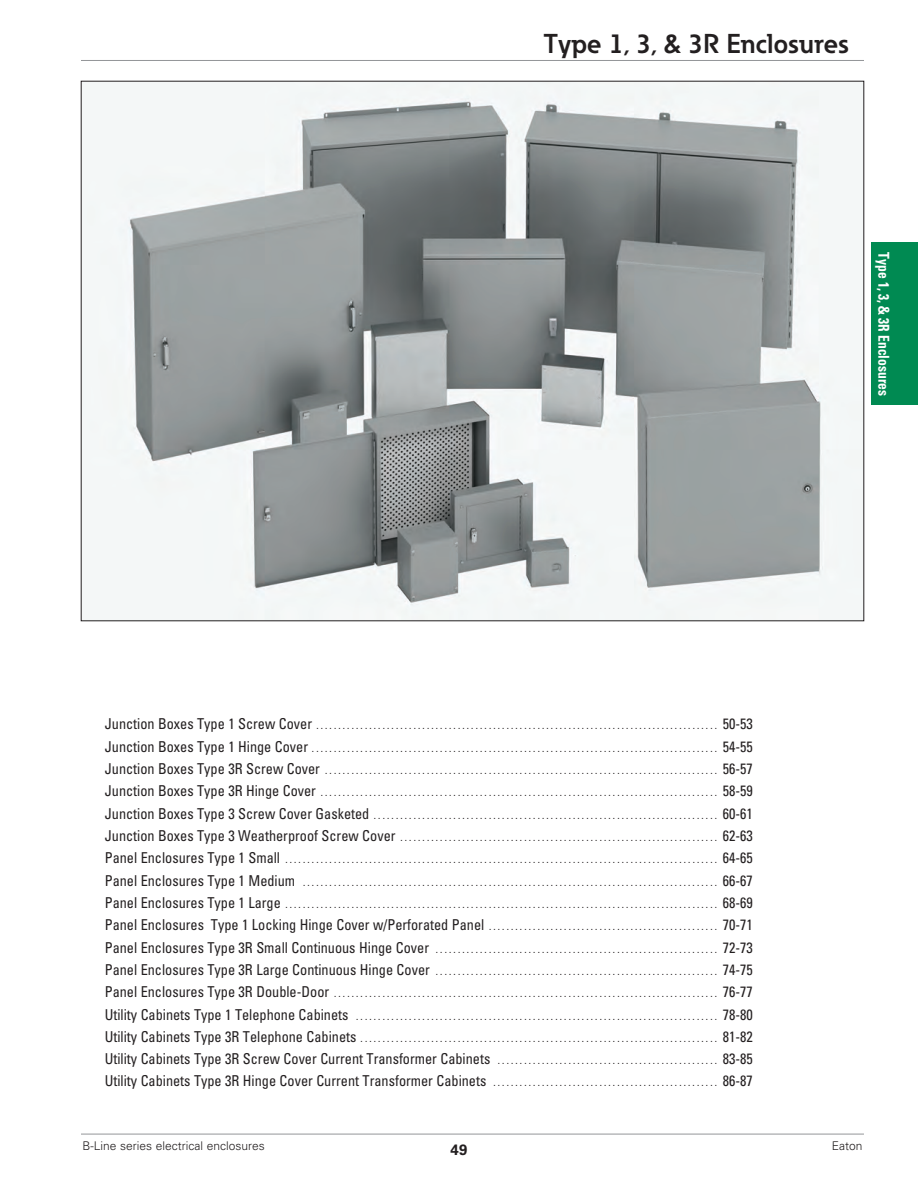
<style>
.page{position:relative;width:918px;height:1188px;background:#fff}
.page>*{position:absolute;margin:0;border:0;box-sizing:border-box;transform-origin:0 0}
.t1{font:700 27px "Eaton";color:#231f20}
.t2{font:condensed 15px/22.4px "Univers LT Std";color:#231f20;scale:.95 1}
.t3{font:700 condensed 15px "Univers LT Std";color:#fff;scale:.9 1}
.t4{font:700 15px "Univers LT Std";color:#231f20}
.t5{font:300 12px "Univers LT Std";color:#231f20}
.t6{font:condensed 10.5px/22.4px "Univers LT Std";color:#231f20;text-align:justify;scale:.95 1}
.s1{font-size:15px}
.s2{font-size:10.5px}
</style>
<div class="page">
<img style="left:83px;top:83px;width:779px;height:536px">
<div style="left:871px;top:243px;width:47px;height:162px;background:#008a52"></div>
<hr style="left:81px;top:60px;width:783px;height:1px;background:#939598">
<hr style="left:81px;top:1134px;width:783px;height:1px;background:#939598">
<h1 class="t1" style="left:543px;top:34px;width:307px">Type 1, 3, &amp; 3R Enclosures</h1>
<h2 class="t3" style="left:889px;top:252px;width:161px;rotate:90deg">Type 1, 3, &amp; 3R Enclosures</h2>
<p class="t6" style="left:105px;top:715px;width:684px"><span class="s1">Junction Boxes Type 1 Screw Cover</span> . . . . . . . . . . . . . . . . . . . . . . . . . . . . . . . . . . . . . . . . . . . . . . . . . . . . . . . . . . . . . . . . . . . . . . . . . . . . . . . . . . . . . . . . . . . <span class="s1">50-53<br>Junction Boxes Type 1 Hinge Cover</span> . . . . . . . . . . . . . . . . . . . . . . . . . . . . . . . . . . . . . . . . . . . . . . . . . . . . . . . . . . . . . . . . . . . . . . . . . . . . . . . . . . . . . . . . . . . . <span class="s1">54-55<br>Junction Boxes Type 3R Screw Cover</span> . . . . . . . . . . . . . . . . . . . . . . . . . . . . . . . . . . . . . . . . . . . . . . . . . . . . . . . . . . . . . . . . . . . . . . . . . . . . . . . . . . . . . . . . . <span class="s1">56-57<br>Junction Boxes Type 3R Hinge Cover</span> . . . . . . . . . . . . . . . . . . . . . . . . . . . . . . . . . . . . . . . . . . . . . . . . . . . . . . . . . . . . . . . . . . . . . . . . . . . . . . . . . . . . . . . . . . <span class="s1">58-59<br>Junction Boxes Type 3 Screw Cover Gasketed</span> . . . . . . . . . . . . . . . . . . . . . . . . . . . . . . . . . . . . . . . . . . . . . . . . . . . . . . . . . . . . . . . . . . . . . . . . . . . . . . <span class="s1">60-61<br>Junction Boxes Type 3 Weatherproof Screw Cover</span> . . . . . . . . . . . . . . . . . . . . . . . . . . . . . . . . . . . . . . . . . . . . . . . . . . . . . . . . . . . . . . . . . . . . . . . . <span class="s1">62-63<br>Panel Enclosures Type 1 Small</span> . . . . . . . . . . . . . . . . . . . . . . . . . . . . . . . . . . . . . . . . . . . . . . . . . . . . . . . . . . . . . . . . . . . . . . . . . . . . . . . . . . . . . . . . . . . . . . . . . . <span class="s1">64-65<br>Panel Enclosures Type 1 Medium</span> . . . . . . . . . . . . . . . . . . . . . . . . . . . . . . . . . . . . . . . . . . . . . . . . . . . . . . . . . . . . . . . . . . . . . . . . . . . . . . . . . . . . . . . . . . . . . . <span class="s1">66-67<br>Panel Enclosures Type 1 Large</span> . . . . . . . . . . . . . . . . . . . . . . . . . . . . . . . . . . . . . . . . . . . . . . . . . . . . . . . . . . . . . . . . . . . . . . . . . . . . . . . . . . . . . . . . . . . . . . . . . . <span class="s1">68-69</span></p>
<h2 class="t2" style="left:105px;top:915px;width:684px">Panel Enclosures Type 1 Locking Hinge Cover w/Perforated Panel <span class="s2">. . . . . . . . . . . . . . . . . . . . . . . . . . . . . . . . . . . . . . . . . . . . . . . . . . . .</span> 70-71</h2>
<p class="t6" style="left:105px;top:939px;width:684px"><span class="s1">Panel Enclosures Type 3R Small Continuous Hinge Cover</span> . . . . . . . . . . . . . . . . . . . . . . . . . . . . . . . . . . . . . . . . . . . . . . . . . . . . . . . . . . . . . . . . <span class="s1">72-73<br>Panel Enclosures Type 3R Large Continuous Hinge Cover</span> . . . . . . . . . . . . . . . . . . . . . . . . . . . . . . . . . . . . . . . . . . . . . . . . . . . . . . . . . . . . . . . . <span class="s1">74-75<br>Panel Enclosures Type 3R Double-Door</span> . . . . . . . . . . . . . . . . . . . . . . . . . . . . . . . . . . . . . . . . . . . . . . . . . . . . . . . . . . . . . . . . . . . . . . . . . . . . . . . . . . . . . . . <span class="s1">76-77<br>Utility Cabinets Type 1 Telephone Cabinets</span> . . . . . . . . . . . . . . . . . . . . . . . . . . . . . . . . . . . . . . . . . . . . . . . . . . . . . . . . . . . . . . . . . . . . . . . . . . . . . . . . . . <span class="s1">78-80<br>Utility Cabinets Type 3R Telephone Cabinets</span> . . . . . . . . . . . . . . . . . . . . . . . . . . . . . . . . . . . . . . . . . . . . . . . . . . . . . . . . . . . . . . . . . . . . . . . . . . . . . . . . . <span class="s1">81-82</span></p>
<p class="t2" style="left:105px;top:1049px;width:684px">Utility Cabinets Type 3R Screw Cover Current Transformer Cabinets <span class="s2">. . . . . . . . . . . . . . . . . . . . . . . . . . . . . . . . . . . . . . . . . . . . . . . . . .</span> 83-85<br>Utility Cabinets Type 3R Hinge Cover Current Transformer Cabinets <span class="s2">. . . . . . . . . . . . . . . . . . . . . . . . . . . . . . . . . . . . . . . . . . . . . . . . . . .</span> 86-87</p>
<p class="t5" style="left:83px;top:1141px;width:184px">B-Line series electrical enclosures</p>
<p class="t5" style="left:832px;top:1141px;width:32px">Eaton</p>
<h2 class="t4" style="left:451px;top:1145px;width:18px">49</h2>
</div>
